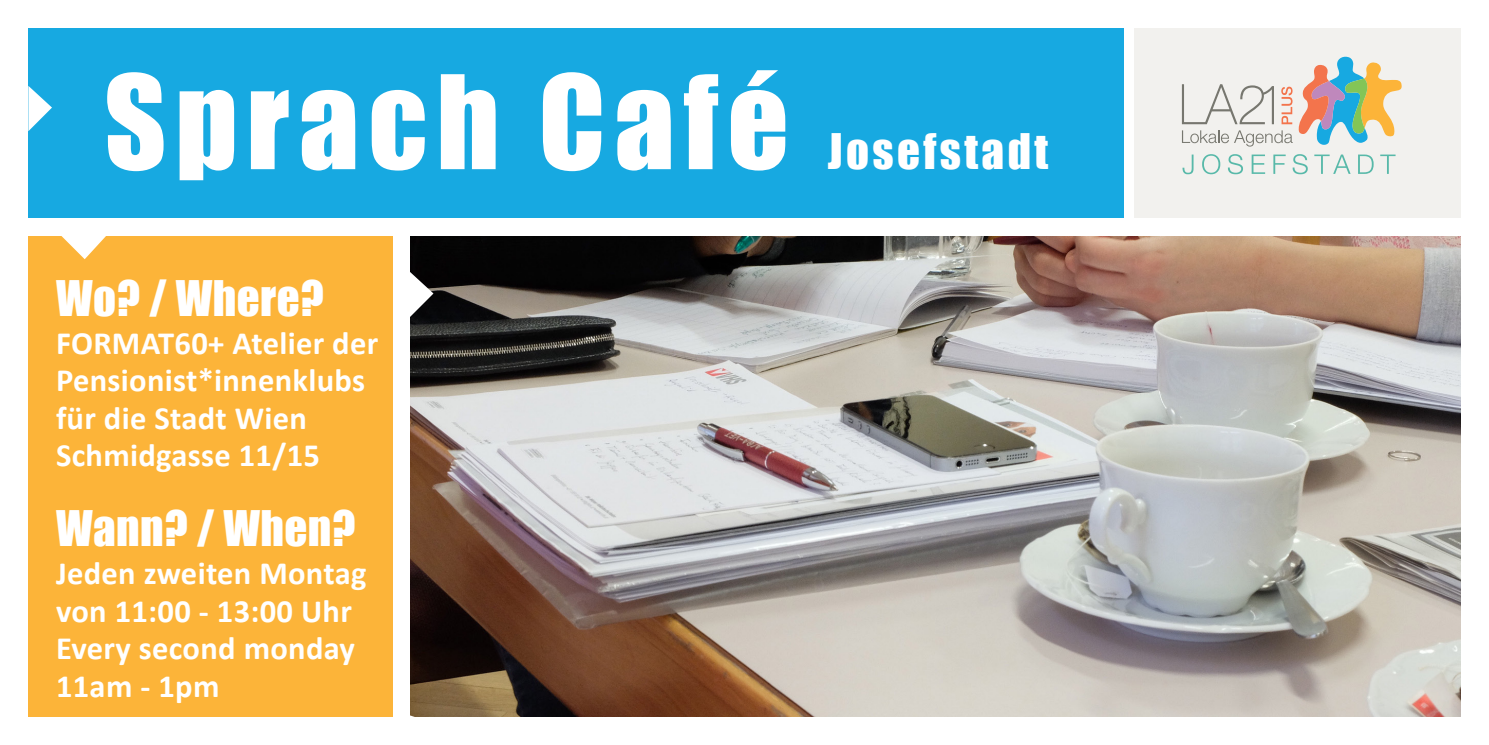
<style>
.page{position:relative;width:1489px;height:745px;background:#fff}
.page>*{position:absolute;margin:0;border:0;box-sizing:border-box;transform-origin:0 0}
.t1{font:120px "Impact";letter-spacing:.075em;color:#fff}
.t2{font:45px "Impact";letter-spacing:.01em;color:#fff}
.t3{font:45px "Impact";letter-spacing:.075em;color:#fff}
.t4{font:700 32.5px/37.5px "Calibri";letter-spacing:.01em;color:#fff}
</style>
<div class="page">
<div style="left:28px;top:28px;width:1163px;height:189px;background:#17a9e1"></div>
<div style="left:28px;top:228px;width:365px;height:488px;background:#fcb439"></div>
<div style="left:1130px;top:28px;width:330px;height:189px;background:#f2f1ee"></div>
<svg style="left:1281px;top:87px;width:11px;height:37px"></svg>
<svg style="left:1298px;top:57px;width:103px;height:88px"></svg>
<svg style="left:1181px;top:84px;width:92px;height:40px"></svg>
<svg style="left:1182px;top:130px;width:110px;height:16px"></svg>
<svg style="left:1182px;top:154px;width:11px;height:20px"></svg>
<svg style="left:1202px;top:154px;width:18px;height:20px"></svg>
<svg style="left:1227px;top:154px;width:15px;height:20px"></svg>
<svg style="left:1251px;top:154px;width:13px;height:20px"></svg>
<svg style="left:1273px;top:154px;width:12px;height:20px"></svg>
<svg style="left:1292px;top:154px;width:15px;height:20px"></svg>
<svg style="left:1314px;top:154px;width:36px;height:20px"></svg>
<svg style="left:1358px;top:154px;width:15px;height:20px"></svg>
<svg style="left:1380px;top:154px;width:15px;height:20px"></svg>
<div style="left:1124px;top:28px;width:9px;height:189px;background:#fff"></div>
<img style="left:410px;top:236px;width:1050px;height:480px">
<svg style="left:28px;top:86px;width:24px;height:45px"></svg>
<div style="left:26px;top:219px;width:1435px;height:16px;background:#fff"></div>
<svg style="left:61px;top:235px;width:45px;height:24px"></svg>
<svg style="left:410px;top:711px;width:16px;height:6px"></svg>
<svg style="left:410px;top:271px;width:23px;height:46px"></svg>
<p class="t1" style="left:104px;top:29px;width:686px">Sprach Café</p>
<p class="t2" style="left:56px;top:263px;width:269px">Wo? / Where?</p>
<p class="t4" style="left:56px;top:323px;width:324px">FORMAT60+ Atelier der<br>Pensionist*innenklubs für die Stadt Wien</p>
<p class="t4" style="left:56px;top:436px;width:265px">Schmidgasse 11/15</p>
<p class="t2" style="left:56px;top:493px;width:301px">Wann? / When?</p>
<p class="t4" style="left:56px;top:553px;width:312px">Jeden zweiten Montag von 11:00 - 13:00 Uhr</p>
<p class="t4" style="left:56px;top:628px;width:300px">Every second monday<br>11am - 1pm</p>
<p class="t3" style="left:827px;top:116px;width:222px">Josefstadt</p>
</div>
